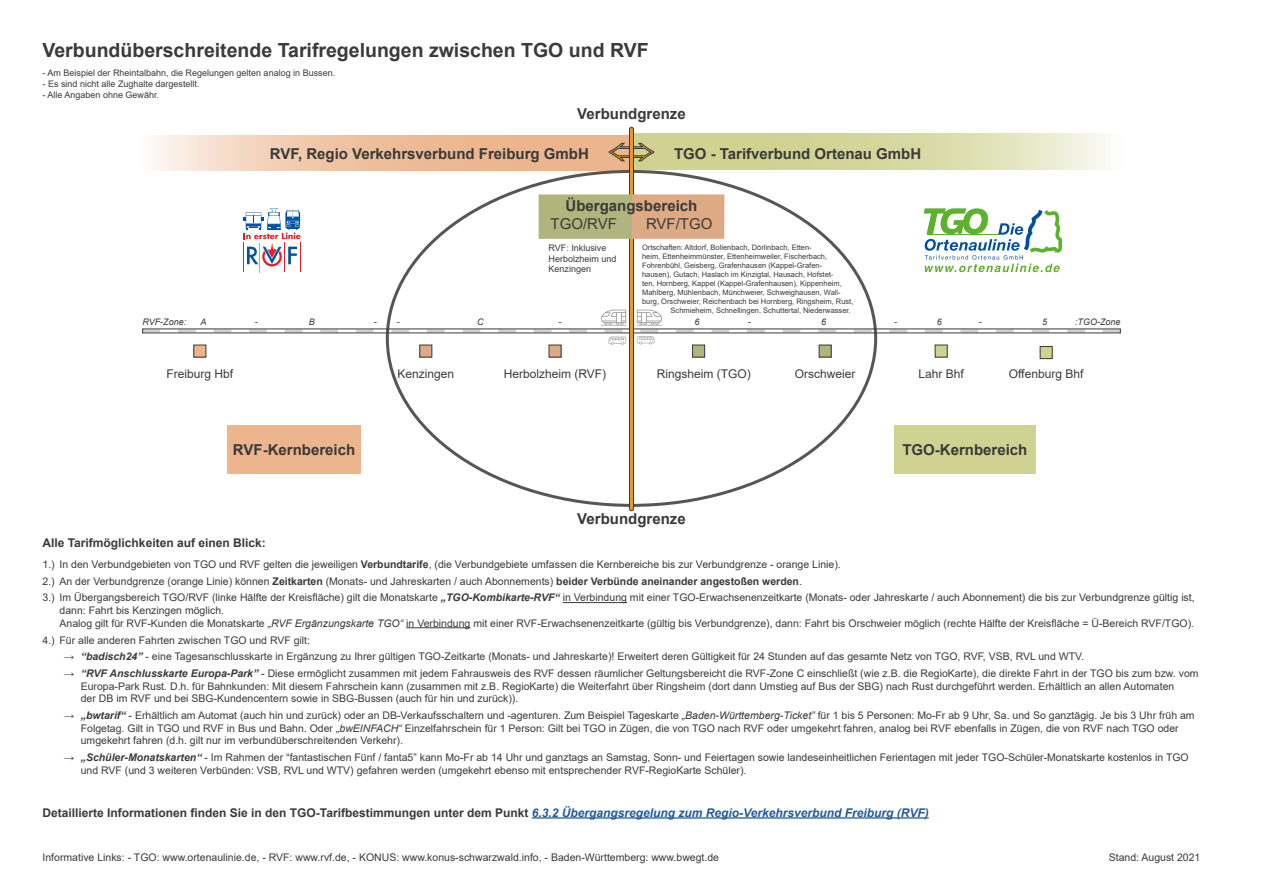
<style>
.page{position:relative;width:1263px;height:893px;background:#fff}
.page>*{position:absolute;margin:0;border:0;box-sizing:border-box;transform-origin:0 0}
.t1{font:700 19.5px "Arial";color:#3a3a39}
.t2{font:700 15px "Arial";color:#3a3a39}
.t3{font:15px "Arial";color:#3a3a39}
.t4{font:700 12px "Arial";color:#3a3a39}
.t5{font:12px "Arial";color:#3a3a39}
.t6{font:10.5px/12.6px "Arial";color:#3a3a39}
.t7{font:9px/10.8px "Arial";color:#3a3a39}
.t8{font:italic 9px "Arial";color:#3a3a39}
.t9{font:7.5px "Arial";color:#3a3a39}
.s1{font-weight:700}
.s2{font-weight:700;font-style:italic}
.s3{font-style:italic}
.s4{font-style:italic;color:#22599b}
</style>
<div class="page">
<svg style="left:154px;top:135px;width:475px;height:36px;background:#efc5a6"></svg>
<svg style="left:634px;top:134px;width:476px;height:36px;background:#d9dba8"></svg>
<div style="left:894px;top:425px;width:141px;height:49px;background:#cfd290"></div>
<div style="left:227px;top:425px;width:134px;height:49px;background:#ecb58d"></div>
<div style="left:194px;top:345px;width:12px;height:12px;background:#ecb58d"></div>
<div style="left:420px;top:345px;width:12px;height:12px;background:#ddaa85"></div>
<div style="left:692px;top:345px;width:13px;height:12px;background:#b1b57d"></div>
<div style="left:692px;top:345px;width:13px;height:12px;border:1px solid #3a3a39"></div>
<div style="left:549px;top:345px;width:12px;height:12px;background:#ddaa85"></div>
<div style="left:1040px;top:347px;width:12px;height:12px;background:#cfd290"></div>
<div style="left:1040px;top:346px;width:12px;height:13px;border:1px solid #3a3a39"></div>
<div style="left:819px;top:345px;width:12px;height:12px;background:#b1b57d"></div>
<div style="left:819px;top:345px;width:12px;height:12px;border:1px solid #3a3a39"></div>
<div style="left:935px;top:345px;width:12px;height:12px;background:#cfd290"></div>
<div style="left:935px;top:345px;width:12px;height:12px;border:1px solid #3a3a39"></div>
<svg style="left:609px;top:143px;width:45px;height:18px"></svg>
<hr style="left:629px;top:127px;width:4px;height:384px;background:#e59833;border-radius:2px">
<div style="left:629px;top:127px;width:5px;height:384px;border:1px solid #3a3a39;border-radius:2px"></div>
<div style="left:631px;top:194px;width:93px;height:45px;background:#ddaa85"></div>
<div style="left:539px;top:194px;width:92px;height:45px;background:#b1b57d"></div>
<hr style="left:563px;top:602px;width:64px;height:1px;background:#3a3a39">
<hr style="left:406px;top:627px;width:64px;height:1px;background:#3a3a39">
<svg style="left:142px;top:208px;width:978px;height:137px"></svg>
<hr style="left:532px;top:817px;width:397px;height:2px;background:#22599b">
<p class="t1" style="left:43px;top:36px;width:608px">Verbundüberschreitende Tarifregelungen zwischen TGO und RVF</p>
<p class="t7" style="left:43px;top:67px;width:294px">- Am Beispiel der Rheintalbahn, die Regelungen gelten analog in Bussen.</p>
<p class="t7" style="left:43px;top:78px;width:159px">- Es sind nicht alle Zughalte dargestellt.</p>
<p class="t7" style="left:43px;top:89px;width:118px">- Alle Angaben ohne Gewähr.</p>
<p class="t2" style="left:577px;top:103px;width:110px">Verbundgrenze</p>
<p class="t2" style="left:270px;top:143px;width:320px">RVF, Regio Verkehrsverbund Freiburg GmbH</p>
<p class="t2" style="left:566px;top:196px;width:133px">Übergangsbereich</p>
<p class="t3" style="left:550px;top:214px;width:68px">TGO/RVF</p>
<p class="t3" style="left:646px;top:214px;width:68px">RVF/TGO</p>
<p class="t2" style="left:674px;top:143px;width:249px">TGO - Tarifverbund Ortenau GmbH</p>
<p class="t7" style="left:549px;top:242px;width:70px">RVF: Inklusive<br>Herbolzheim und<br>Kenzingen</p>
<p class="t9" style="left:642px;top:242px;width:171px">Ortschaften: Altdorf, Bollenbach, Dörlinbach, Etten-</p>
<p class="t9" style="left:642px;top:251px;width:187px">heim, Ettenheimmünster, Ettenheimweiler, Fischerbach,</p>
<p class="t9" style="left:642px;top:260px;width:182px">Fohrenbühl, Geisberg, Grafenhausen (Kappel-Grafen-</p>
<p class="t9" style="left:642px;top:269px;width:193px">hausen), Gutach, Haslach im Kinzigtal, Hausach, Hofstet-</p>
<p class="t9" style="left:642px;top:278px;width:201px">ten, Hornberg, Kappel (Kappel-Grafenhausen), Kippenheim,</p>
<p class="t9" style="left:642px;top:287px;width:200px">Mahlberg, Mühlenbach, Münchweier, Schweighausen, Wall-</p>
<p class="t9" style="left:642px;top:296px;width:213px">burg, Orschweier, Reichenbach bei Hornberg, Ringsheim, Rust,</p>
<p class="t9" style="left:671px;top:305px;width:182px">Schmieheim, Schnellingen, Schuttertal, Niederwasser.</p>
<p class="t8" style="left:142px;top:316px;width:45px">RVF-Zone:</p>
<p class="t8" style="left:201px;top:316px;width:8px">A</p>
<p class="t8" style="left:255px;top:316px;width:4px">-</p>
<p class="t8" style="left:309px;top:316px;width:8px">B</p>
<p class="t8" style="left:374px;top:316px;width:28px">- -</p>
<p class="t8" style="left:477px;top:316px;width:8px">C</p>
<p class="t8" style="left:559px;top:316px;width:4px">-</p>
<p class="t8" style="left:694px;top:316px;width:7px">6</p>
<p class="t8" style="left:748px;top:316px;width:4px">-</p>
<p class="t8" style="left:821px;top:316px;width:7px">6</p>
<p class="t8" style="left:894px;top:316px;width:4px">-</p>
<p class="t8" style="left:937px;top:316px;width:7px">6</p>
<p class="t8" style="left:979px;top:316px;width:4px">-</p>
<p class="t8" style="left:1042px;top:316px;width:7px">5</p>
<p class="t8" style="left:1075px;top:316px;width:47px">:TGO-Zone</p>
<p class="t5" style="left:166px;top:365px;width:68px">Freiburg Hbf</p>
<p class="t5" style="left:397px;top:365px;width:58px">Kenzingen</p>
<p class="t5" style="left:504px;top:365px;width:104px">Herbolzheim (RVF)</p>
<p class="t5" style="left:657px;top:365px;width:96px">Ringsheim (TGO)</p>
<p class="t5" style="left:795px;top:365px;width:62px">Orschweier</p>
<p class="t5" style="left:918px;top:365px;width:47px">Lahr Bhf</p>
<p class="t5" style="left:1009px;top:365px;width:76px">Offenburg Bhf</p>
<p class="t2" style="left:233px;top:439px;width:124px">RVF-Kernbereich</p>
<p class="t2" style="left:902px;top:439px;width:127px">TGO-Kernbereich</p>
<p class="t2" style="left:577px;top:508px;width:110px">Verbundgrenze</p>
<p class="t4" style="left:43px;top:534px;width:225px">Alle Tarifmöglichkeiten auf einen Blick:</p>
<p class="t6" style="left:43px;top:558px;width:800px">1.) In den Verbundgebieten von TGO und RVF gelten die jeweiligen <span class="s1">Verbundtarife</span>, (die Verbundgebiete umfassen die Kernbereiche bis zur Verbundgrenze - orange Linie).</p>
<p class="t6" style="left:43px;top:575px;width:761px">2.) An der Verbundgrenze (orange Linie) können <span class="s1">Zeitkarten</span> (Monats- und Jahreskarten / auch Abonnements) <span class="s1">beider Verbünde aneinander angestoßen werden</span>.</p>
<p class="t6" style="left:60px;top:591px;width:1137px;text-indent:-17px">3.) Im Übergangsbereich TGO/RVF (linke Hälfte der Kreisfläche) gilt die Monatskarte <span class="s2">„TGO-Kombikarte-RVF“</span> in Verbindung mit einer TGO-Erwachsenenzeitkarte (Monats- oder Jahreskarte / auch Abonnement) die bis zur Verbundgrenze gültig ist, dann: Fahrt bis Kenzingen möglich.<br>Analog gilt für RVF-Kunden die Monatskarte <span class="s3">„RVF Ergänzungskarte TGO“</span> in Verbindung mit einer RVF-Erwachsenenzeitkarte (gültig bis Verbundgrenze), dann: Fahrt bis Orschweier möglich (rechte Hälfte der Kreisfläche = Ü-Bereich RVF/TGO).</p>
<p class="t6" style="left:43px;top:633px;width:269px">4.) Für alle anderen Fahrten zwischen TGO und RVF gilt:</p>
<p class="t6" style="left:64px;top:650px;width:1022px">→ <span class="s2">“badisch24”</span> - eine Tagesanschlusskarte in Ergänzung zu Ihrer gültigen TGO-Zeitkarte (Monats- und Jahreskarte)! Erweitert deren Gültigkeit für 24 Stunden auf das gesamte Netz von TGO, RVF, VSB, RVL und WTV.</p>
<p class="t6" style="left:81px;top:667px;width:1119px;text-indent:-17px">→ <span class="s2">“RVF Anschlusskarte Europa-Park”</span> - Diese ermöglicht zusammen mit jedem Fahrausweis des RVF dessen räumlicher Geltungsbereicht die RVF-Zone C einschließt (wie z.B. die RegioKarte), die direkte Fahrt in der TGO bis zum bzw. vom<br>Europa-Park Rust. D.h. für Bahnkunden: Mit diesem Fahrschein kann (zusammen mit z.B. RegioKarte) die Weiterfahrt über Ringsheim (dort dann Umstieg auf Bus der SBG) nach Rust durchgeführt werden. Erhältlich an allen Automaten<br>der DB im RVF und bei SBG-Kundencentern sowie in SBG-Bussen (auch für hin und zurück)).</p>
<p class="t6" style="left:81px;top:709px;width:1115px;text-indent:-17px">→ <span class="s2">„bwtarif“</span> - Erhältlich am Automat (auch hin und zurück) oder an DB-Verkaufsschaltern und -agenturen. Zum Beispiel Tageskarte <span class="s3">„Baden-Württemberg-Ticket”</span> für 1 bis 5 Personen: Mo-Fr ab 9 Uhr, Sa. und So ganztägig. Je bis 3 Uhr früh am<br>Folgetag. Gilt in TGO und RVF in Bus und Bahn. Oder <span class="s3">„bwEINFACH“</span> Einzelfahrschein für 1 Person: Gilt bei TGO in Zügen, die von TGO nach RVF oder umgekehrt fahren, analog bei RVF ebenfalls in Zügen, die von RVF nach TGO oder umgekehrt fahren (d.h. gilt nur im verbundüberschreitenden Verkehr).</p>
<p class="t6" style="left:81px;top:751px;width:1109px;text-indent:-17px">→ <span class="s2">„Schüler-Monatskarten“</span> - Im Rahmen der “fantastischen Fünf / fanta5” kann Mo-Fr ab 14 Uhr und ganztags an Samstag, Sonn- und Feiertagen sowie landeseinheitlichen Ferientagen mit jeder TGO-Schüler-Monatskarte kostenlos in TGO und RVF (und 3 weiteren Verbünden: VSB, RVL und WTV) gefahren werden (umgekehrt ebenso mit entsprechender RVF-RegioKarte Schüler).</p>
<p class="t4" style="left:43px;top:804px;width:888px">Detaillierte Informationen finden Sie in den TGO-Tarifbestimmungen unter dem Punkt <span class="s4">6.3.2 Übergangsregelung zum Regio-Verkehrsverbund Freiburg (RVF)</span></p>
<p class="t6" style="left:43px;top:851px;width:678px">Informative Links: - TGO: www.ortenaulinie.de, - RVF: www.rvf.de, - KONUS: www.konus-schwarzwald.info, - Baden-Württemberg: www.bwegt.de</p>
<p class="t6" style="left:1109px;top:851px;width:93px">Stand: August 2021</p>
</div>
